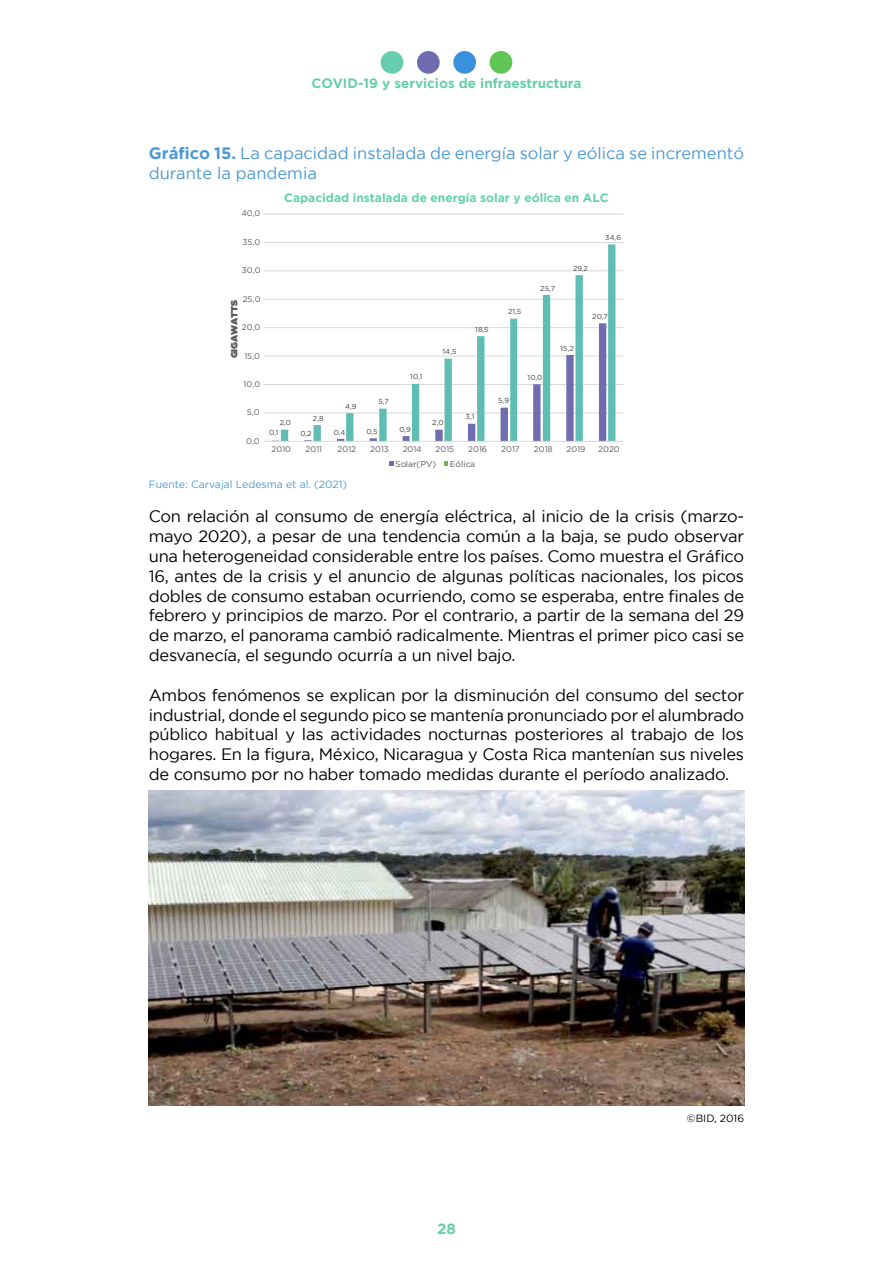
<style>
.page{position:relative;width:893px;height:1263px;background:#fff}
.page>*{position:absolute;margin:0;border:0;box-sizing:border-box;transform-origin:0 0}
.t1{font:16.5px/19.8px "Gotham";letter-spacing:-.015em;color:#000;text-align:justify}
.t2{font:16.5px/19.8px "Gotham";color:#4c98d3}
.t3{font:700 15px "Gotham";color:#66ceae}
.t4{font:700 13.5px "Gotham";color:#66ceae}
.t5{font:700 12px "Gotham";color:#66ceae}
.t6{font:10.5px "Gotham";color:#4c98d3}
.t7{font:10.5px "Gotham";color:#000}
.t8{font:900 9px "Gotham";color:#5a5a5a}
.t9{font:8.55px "Gotham";letter-spacing:.005em;color:#5a5a5a}
.t10{font:8.1px "Gotham";color:#5a5a5a}
.t11{font:7.2px "Gotham";letter-spacing:.02em;color:#404040}
.s1{font-weight:700}
</style>
<div class="page">
<div style="left:381px;top:51px;width:22px;height:23px;background:#66ceae;border-radius:50%"></div>
<div style="left:417px;top:51px;width:23px;height:23px;background:#706baf;border-radius:50%"></div>
<div style="left:453px;top:51px;width:23px;height:23px;background:#3990dd;border-radius:50%"></div>
<div style="left:490px;top:51px;width:22px;height:23px;background:#5fc653;border-radius:50%"></div>
<hr style="left:264px;top:214px;width:359px;height:1px;background:#d9d9d9">
<hr style="left:264px;top:242px;width:359px;height:1px;background:#d9d9d9">
<hr style="left:264px;top:271px;width:359px;height:1px;background:#d9d9d9">
<hr style="left:264px;top:299px;width:359px;height:1px;background:#d9d9d9">
<hr style="left:264px;top:327px;width:359px;height:1px;background:#d9d9d9">
<hr style="left:264px;top:356px;width:359px;height:1px;background:#d9d9d9">
<hr style="left:264px;top:384px;width:359px;height:1px;background:#d9d9d9">
<hr style="left:264px;top:413px;width:359px;height:1px;background:#d9d9d9">
<svg style="left:281px;top:244px;width:334px;height:197px"></svg>
<hr style="left:264px;top:441px;width:359px;height:1px;background:#d9d9d9">
<svg style="left:389px;top:461px;width:5px;height:5px"></svg>
<svg style="left:444px;top:461px;width:4px;height:5px"></svg>
<img style="left:149px;top:791px;width:595px;height:315px">
<p class="t4" style="left:311px;top:75px;width:272px">COVID-19 y servicios de infraestructura</p>
<p class="t2" style="left:149px;top:143px;width:597px"><span class="s1">Gráfico 15.</span> La capacidad instalada de energía solar y eólica se incrementó durante la pandemia</p>
<p class="t5" style="left:284px;top:191px;width:326px">Capacidad instalada de energía solar y eólica en ALC</p>
<p class="t10" style="left:241px;top:209px;width:20px">40,0</p>
<p class="t10" style="left:243px;top:237px;width:19px">35,0</p>
<p class="t10" style="left:242px;top:266px;width:20px">30,0</p>
<p class="t10" style="left:243px;top:294px;width:19px">25,0</p>
<p class="t8" style="left:228px;top:358px;width:60px;rotate:-90deg">GIGAWATTS</p>
<p class="t10" style="left:242px;top:323px;width:20px">20,0</p>
<p class="t10" style="left:244px;top:351px;width:17px">15,0</p>
<p class="t10" style="left:244px;top:380px;width:18px">10,0</p>
<p class="t10" style="left:247px;top:408px;width:14px">5,0</p>
<p class="t10" style="left:246px;top:436px;width:15px">0,0</p>
<p class="t11" style="left:605px;top:233px;width:17px">34,6</p>
<p class="t11" style="left:573px;top:264px;width:16px">29,2</p>
<p class="t11" style="left:540px;top:284px;width:16px">25,7</p>
<p class="t11" style="left:508px;top:308px;width:15px">21,5</p>
<p class="t11" style="left:592px;top:312px;width:17px">20,7</p>
<p class="t11" style="left:475px;top:325px;width:15px">18,5</p>
<p class="t11" style="left:442px;top:348px;width:15px">14,5</p>
<p class="t11" style="left:560px;top:344px;width:15px">15,2</p>
<p class="t11" style="left:410px;top:373px;width:14px">10,1</p>
<p class="t11" style="left:528px;top:374px;width:16px">10,0</p>
<p class="t11" style="left:345px;top:402px;width:13px">4,9</p>
<p class="t11" style="left:378px;top:398px;width:12px">5,7</p>
<p class="t11" style="left:498px;top:397px;width:12px">5,9</p>
<p class="t11" style="left:313px;top:414px;width:12px">2,8</p>
<p class="t11" style="left:280px;top:419px;width:13px">2,0</p>
<p class="t11" style="left:269px;top:429px;width:11px">0,1</p>
<p class="t11" style="left:300px;top:429px;width:13px">0,2</p>
<p class="t11" style="left:334px;top:428px;width:13px">0,4</p>
<p class="t11" style="left:366px;top:428px;width:13px">0,5</p>
<p class="t11" style="left:399px;top:425px;width:13px">0,9</p>
<p class="t11" style="left:432px;top:419px;width:13px">2,0</p>
<p class="t11" style="left:466px;top:413px;width:10px">3,1</p>
<p class="t10" style="left:272px;top:444px;width:21px">2010</p>
<p class="t10" style="left:306px;top:444px;width:18px">2011</p>
<p class="t10" style="left:337px;top:444px;width:20px">2012</p>
<p class="t10" style="left:370px;top:444px;width:20px">2013</p>
<p class="t10" style="left:403px;top:444px;width:21px">2014</p>
<p class="t10" style="left:436px;top:444px;width:20px">2015</p>
<p class="t10" style="left:468px;top:444px;width:20px">2016</p>
<p class="t10" style="left:501px;top:444px;width:20px">2017</p>
<p class="t10" style="left:534px;top:444px;width:20px">2018</p>
<p class="t10" style="left:566px;top:444px;width:20px">2019</p>
<p class="t10" style="left:598px;top:444px;width:23px">2020</p>
<p class="t9" style="left:395px;top:459px;width:43px">Solar(PV)</p>
<p class="t9" style="left:450px;top:459px;width:27px">Eólica</p>
<p class="t6" style="left:149px;top:478px;width:200px">Fuente: Carvajal Ledesma et al. (2021)</p>
<p class="t1" style="left:149px;top:506px;width:597px">Con relación al consumo de energía eléctrica, al inicio de la crisis (marzo&shy;mayo 2020), a pesar de una tendencia comú n a la baja, se pudo observar una heterogeneidad considerable entre los países. Como muestra el Gráfico 16, antes de la crisis y el anuncio de algunas políticas nacionales, los picos dobles de consumo estaban ocurriendo, como se esperaba, entre finales de febrero y principios de marzo. Por el contrario, a partir de la semana del 29 de marzo, el panorama cambió radicalmente. Mientras el primer pico casi se desvanecía, el segundo ocurría a un nivel bajo.</p>
<p class="t1" style="left:149px;top:685px;width:597px">Ambos fenómenos se explican por la disminución del consumo del sector industrial, donde el segundo pico se mantenía pronunciado por el alumbrado pú blico habitual y las actividades nocturnas posteriores al trabajo de los hogares. En la figura, México, Nicaragua y Costa Rica mantenían sus niveles de consumo por no haber tomado medidas durante el período analizado.</p>
<p class="t3" style="left:437px;top:1220px;width:20px">28</p>
<p class="t7" style="left:687px;top:1112px;width:59px">©BID, 2016</p>
</div>
